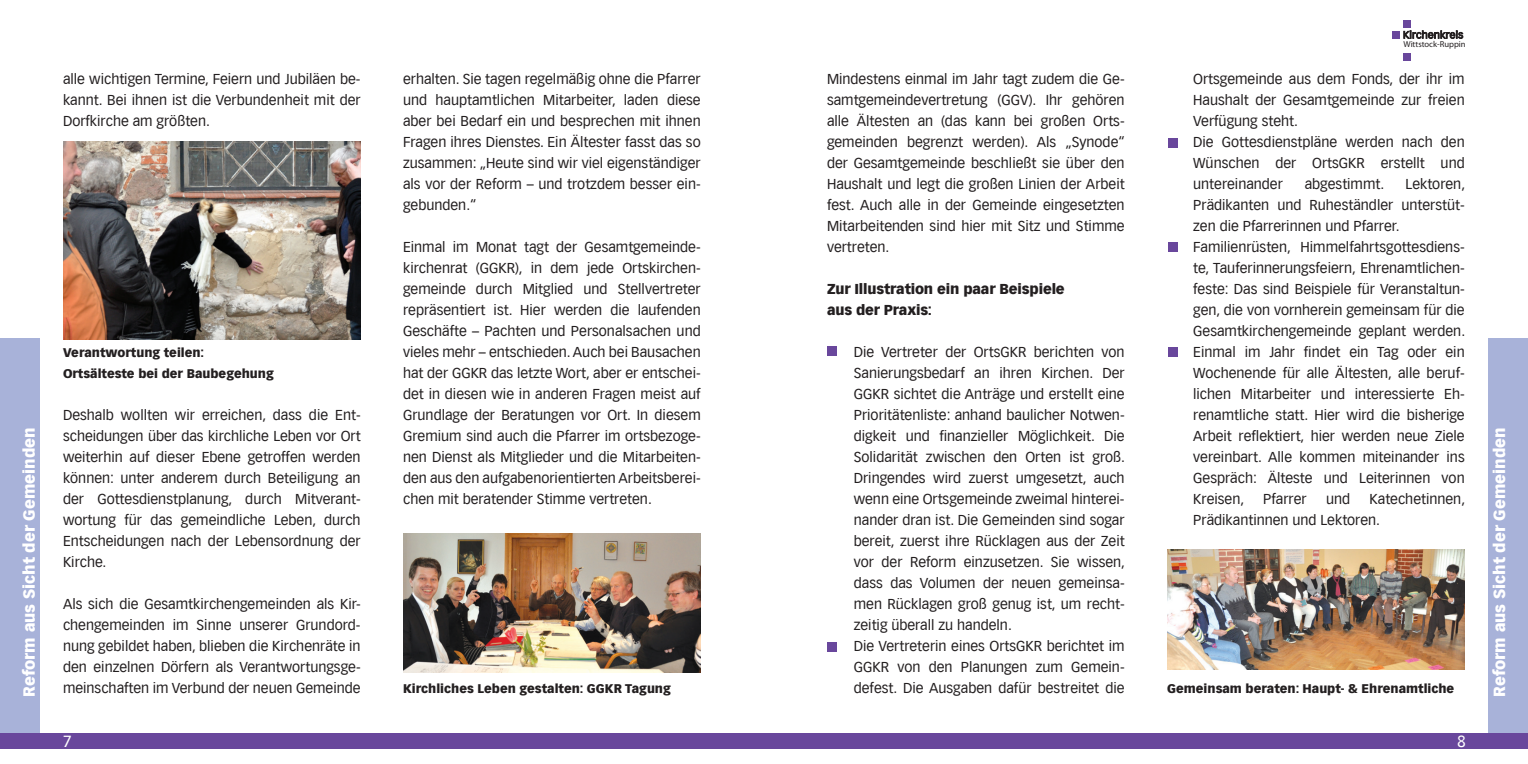
<style>
.page{position:relative;width:1528px;height:764px;background:#fff}
.page>*{position:absolute;margin:0;border:0;box-sizing:border-box;transform-origin:0 0}
.t1{font:900 15.75px "Vectora LH";color:#fff}
.t2{font:15.75px "Vectora LH";color:#fff}
.t3{font:14px/21px "Vectora LH";color:#231f20;text-align:justify}
.t4{font:900 14px/21px "Vectora LH";letter-spacing:-.01em;color:#231f20}
.t5{font:900 12.25px/21px "Vectora LH";color:#231f20}
.t6{font:8.58px "Myriad Pro";color:#231f20}
</style>
<div class="page">
<div style="left:0;top:338px;width:40px;height:398px;background:#a8b2d9"></div>
<img style="left:63px;top:141px;width:298px;height:198px">
<img style="left:403px;top:534px;width:298px;height:139px">
<div style="left:0;top:734px;width:764px;height:15px;background:#69479c"></div>
<div style="left:1488px;top:338px;width:40px;height:398px;background:#a8b2d9"></div>
<div style="left:764px;top:734px;width:764px;height:15px;background:#69479c"></div>
<div style="left:827px;top:346px;width:10px;height:10px;background:#69479c"></div>
<div style="left:827px;top:642px;width:10px;height:10px;background:#69479c"></div>
<div style="left:1168px;top:138px;width:10px;height:10px;background:#69479c"></div>
<div style="left:1168px;top:347px;width:10px;height:10px;background:#69479c"></div>
<div style="left:1168px;top:242px;width:10px;height:10px;background:#69479c"></div>
<img style="left:1167px;top:549px;width:298px;height:120px">
<div style="left:1393px;top:31px;width:7px;height:7px;background:#69479c"></div>
<div style="left:1403px;top:53px;width:8px;height:7px;background:#69479c"></div>
<div style="left:1403px;top:20px;width:8px;height:8px;background:#69479c"></div>
<svg style="left:1403px;top:30px;width:60px;height:9px"></svg>
<p class="t3" style="left:63px;top:69px;width:299px">alle wichtigen Termine, Feiern und Jubiläen be&shy;kannt. Bei ihnen ist die Verbundenheit mit der Dorfkirche am größten.</p>
<p class="t1" style="left:19px;top:697px;width:271px;rotate:-90deg">Reform aus Sicht der Gemeinden</p>
<p class="t5" style="left:63px;top:342px;width:212px">Verantwortung teilen:<br>Ortsälteste bei der Baubegehung</p>
<p class="t3" style="left:63px;top:405px;width:299px">Deshalb wollten wir erreichen, dass die Ent&shy;scheidungen über das kirchliche Leben vor Ort weiterhin auf dieser Ebene getroffen werden können: unter anderem durch Beteiligung an der Gottesdienstplanung, durch Mitverant&shy;wortung für das gemeindliche Leben, durch Entscheidungen nach der Lebensordnung der Kirche.</p>
<p class="t3" style="left:63px;top:594px;width:299px">Als sich die Gesamtkirchengemeinden als Kir&shy;chengemeinden im Sinne unserer Grundord&shy;nung gebildet haben, blieben die Kirchenräte in den einzelnen Dörfern als Verantwortungsge&shy;meinschaften im Verbund der neuen Gemeinde</p>
<p class="t2" style="left:63px;top:732px;width:10px">7</p>
<p class="t3" style="left:403px;top:69px;width:299px">erhalten. Sie tagen regelmäßig ohne die Pfarrer und hauptamtlichen Mitarbeiter, laden diese aber bei Bedarf ein und besprechen mit ihnen Fragen ihres Dienstes. Ein Ältester fasst das so zusammen: „Heute sind wir viel eigenständiger als vor der Reform – und trotzdem besser ein&shy;gebunden.“</p>
<p class="t3" style="left:403px;top:237px;width:299px">Einmal im Monat tagt der Gesamtgemeinde&shy;kirchenrat (GGKR), in dem jede Ortskirchen&shy;gemeinde durch Mitglied und Stellvertreter repräsentiert ist. Hier werden die laufenden Geschäfte – Pachten und Personalsachen und vieles mehr – entschieden. Auch bei Bausachen hat der GGKR das letzte Wort, aber er entschei&shy;det in diesen wie in anderen Fragen meist auf Grundlage der Beratungen vor Ort. In diesem Gremium sind auch die Pfarrer im ortsbezoge&shy;nen Dienst als Mitglieder und die Mitarbeiten&shy;den aus den aufgabenorientierten Arbeitsberei&shy;chen mit beratender Stimme vertreten.</p>
<p class="t5" style="left:403px;top:678px;width:269px">Kirchliches Leben gestalten: GGKR Tagung</p>
<p class="t3" style="left:827px;top:69px;width:299px">Mindestens einmal im Jahr tagt zudem die Ge&shy;samtgemeindevertretung (GGV). Ihr gehören alle Ältesten an (das kann bei großen Orts&shy;gemeinden begrenzt werden). Als „Synode“ der Gesamtgemeinde beschließt sie über den Haushalt und legt die großen Linien der Arbeit fest. Auch alle in der Gemeinde eingesetzten Mitarbeitenden sind hier mit Sitz und Stimme vertreten.</p>
<p class="t4" style="left:827px;top:278px;width:239px">Zur Illustration ein paar Beispiele aus der Praxis:</p>
<p class="t3" style="left:854px;top:342px;width:273px;text-align:left">Die Vertreter der OrtsGKR berichten von Sanierungsbedarf an ihren Kirchen. Der GGKR sichtet die Anträge und erstellt eine Prioritätenliste: anhand baulicher Notwen&shy;digkeit und finanzieller Möglichkeit. Die Solidarität zwischen den Orten ist groß.<br>Dringendes wird zuerst umgesetzt, auch wenn eine Ortsgemeinde zweimal hinterei&shy;nander dran ist. Die Gemeinden sind sogar bereit, zuerst ihre Rücklagen aus der Zeit vor der Reform einzusetzen. Sie wissen, dass das Volumen der neuen gemeinsa&shy;men Rücklagen groß genug ist, um recht&shy;zeitig überall zu handeln.<br>Die Vertreterin eines OrtsGKR berichtet im GGKR von den Planungen zum Gemein&shy;defest. Die Ausgaben dafür bestreitet die</p>
<p class="t6" style="left:1403px;top:38px;width:64px">Wittstock-Ruppin</p>
<p class="t3" style="left:1193px;top:69px;width:273px;text-align:left">Ortsgemeinde aus dem Fonds, der ihr im<br>Haushalt der Gesamtgemeinde zur freien<br>Verfügung steht.<br>Die Gottesdienstpläne werden nach den<br>Wünschen der OrtsGKR erstellt und untereinander</p>
<p class="t3" style="left:1193px;top:174px;width:274px;text-align:left;text-indent:212px">Lektoren, Prädikanten und Ruheständler unterstüt&shy;zen die Pfarrerinnen und Pfarrer.<br>Familienrüsten, Himmelfahrtsgottesdiens&shy;te, Tauferinnerungsfeiern, Ehrenamtlichen&shy;feste: Das sind Beispiele für Veranstaltun&shy;gen, die von vornherein gemeinsam für die Gesamtkirchengemeinde geplant werden.<br>Einmal im Jahr findet ein Tag oder ein Wochenende für alle Ältesten, alle beruf&shy;lichen Mitarbeiter und interessierte Eh&shy;renamtliche statt. Hier wird die bisherige Arbeit reflektiert, hier werden neue Ziele vereinbart. Alle kommen miteinander ins Gespräch: Älteste und Leiterinnen von Kreisen,</p>
<p class="t3" style="left:1305px;top:174px;width:81px">abgestimmt.</p>
<p class="t3" style="left:1263px;top:489px;width:45px">Pfarrer</p>
<p class="t3" style="left:1326px;top:489px;width:26px">und</p>
<p class="t3" style="left:1193px;top:489px;width:274px;text-indent:176px">Katechetinnen,<br>Prädikantinnen und Lektoren.</p>
<p class="t5" style="left:1167px;top:678px;width:289px">Gemeinsam beraten: Haupt- &amp; Ehrenamtliche</p>
<p class="t2" style="left:1457px;top:732px;width:10px">8</p>
<p class="t1" style="left:1490px;top:697px;width:271px;rotate:-90deg">Reform aus Sicht der Gemeinden</p>
</div>
